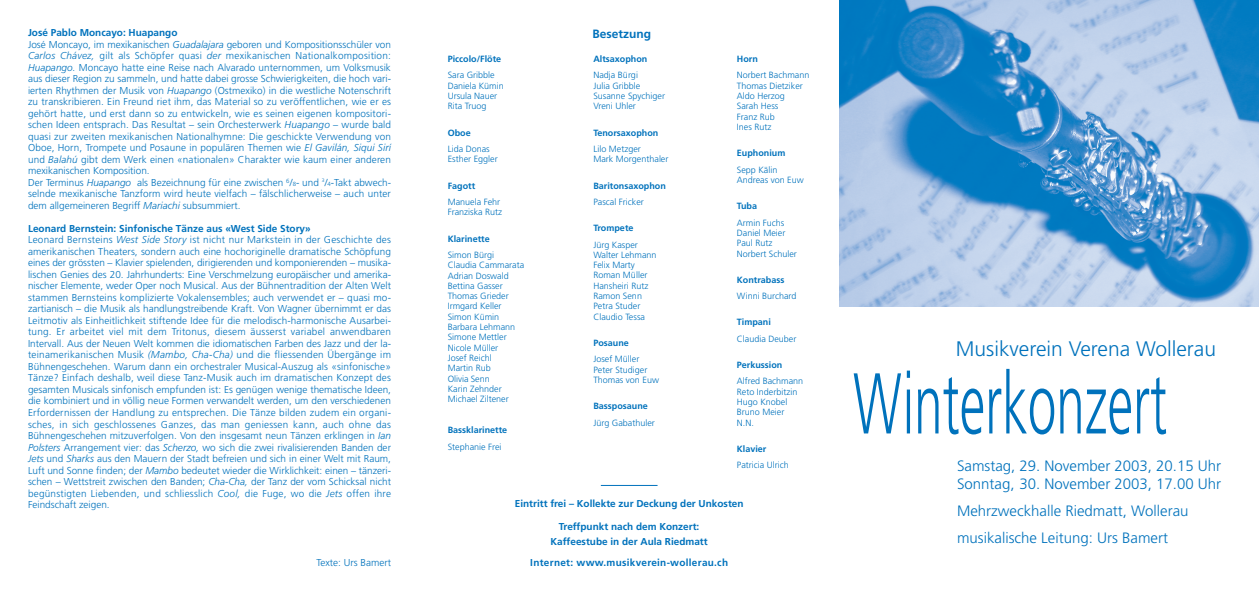
<style>
.page{position:relative;width:1259px;height:596px;background:#fff}
.page>*{position:absolute;margin:0;border:0;box-sizing:border-box;transform-origin:0 0}
.t1{font:300 86px "Frutiger";color:#0072bc;scale:.59 1}
.t2{font:300 21px "Frutiger";color:#0072bc}
.t3{font:300 15px/17.5px "Frutiger";color:#0072bc}
.t4{font:700 12px "Frutiger";color:#0072bc}
.t5{font:300 10px/11.5px "Frutiger";letter-spacing:.005em;color:#0072bc}
.t6{font:700 10px/15px "Frutiger";color:#0072bc;text-align:center}
.t7{font:700 10px "Frutiger";letter-spacing:.03em;color:#0072bc}
.t8{font:300 9px/10.3px "Frutiger";color:#0072bc}
.t9{font:700 9px "Frutiger";color:#0072bc}
.s1{font-weight:700}
.s2{font-style:italic}
.s3{font-size:6px}
</style>
<div class="page">
<img style="left:839px;top:0;width:419px;height:306px">
<hr style="left:601px;top:485px;width:56px;height:1px;background:#0072bc">
<p class="t5" style="left:28px;top:28px;width:364px"><span class="s1">José Pablo Moncayo: Huapango<br></span>José Moncayo, im mexikanischen <span class="s2">Guadalajara</span> geboren und Kompositionsschüler von <span class="s2">Carlos Chávez,</span> gilt als Schöpfer quasi <span class="s2">der</span> mexikanischen Nationalkomposition:<br><span class="s2">Huapango.</span> Moncayo hatte eine Reise nach Alvarado unternommen, um Volksmusik aus dieser Region zu sammeln, und hatte dabei grosse Schwierigkeiten, die hoch vari&shy;ierten Rhythmen der Musik von <span class="s2">Huapango</span> (Ostmexiko) in die westliche Notenschrift zu transkribieren. Ein Freund riet ihm, das Material so zu veröffentlichen, wie er es gehört hatte, und erst dann so zu entwickeln, wie es seinen eigenen kompositori&shy;schen Ideen entsprach. Das Resultat – sein Orchesterwerk <span class="s2">Huapango</span> – wurde bald quasi zur zweiten mexikanischen Nationalhymne: Die geschickte Verwendung von Oboe, Horn, Trompete und Posaune in populären Themen wie <span class="s2">El Gavilán, Siqui Sirí </span>und <span class="s2">Balahú</span> gibt dem Werk einen «nationalen» Charakter wie kaum einer anderen mexikanischen Komposition.<br>Der Terminus <span class="s2">Huapango</span> als Bezeichnung für eine zwischen <sup>6</sup>/<span class="s3">8</span>- und <sup>3</sup>/<span class="s3">4</span>-Takt abwech&shy;selnde mexikanische Tanzform wird heute vielfach – fälschlicherweise – auch unter dem allgemeineren Begriff <span class="s2">Mariachi</span> subsummiert.</p>
<p class="t5" style="left:28px;top:223px;width:364px"><span class="s1">Leonard Bernstein: Sinfonische Tänze aus «West Side Story»<br></span>Leonard Bernsteins <span class="s2">West Side Story</span> ist nicht nur Markstein in der Geschichte des amerikanischen Theaters, sondern auch eine hochoriginelle dramatische Schöpfung eines der grössten – Klavier spielenden, dirigierenden und komponierenden – musika&shy;lischen Genies des 20. Jahrhunderts: Eine Verschmelzung europäischer und amerika&shy;nischer Elemente, weder Oper noch Musical. Aus der Bühnentradition der Alten Welt stammen Bernsteins komplizierte Vokalensembles; auch verwendet er – quasi mo&shy;zartianisch – die Musik als handlungstreibende Kraft. Von Wagner übernimmt er das Leitmotiv als Einheitlichkeit stiftende Idee für die melodisch-harmonische Ausarbei&shy;tung. Er arbeitet viel mit dem Tritonus, diesem äusserst variabel anwendbaren Intervall. Aus der Neuen Welt kommen die idiomatischen Farben des Jazz und der la&shy;teinamerikanischen Musik <span class="s2">(Mambo, Cha-Cha)</span> und die fliessenden Übergänge im Bühnengeschehen. Warum dann ein orchestraler Musical-Auszug als «sinfonische» Tänze? Einfach deshalb, weil diese Tanz-Musik auch im dramatischen Konzept des gesamten Musicals sinfonisch empfunden ist: Es genügen wenige thematische Ideen, die kombiniert und in völlig neue Formen verwandelt werden, um den verschiedenen Erfordernissen der Handlung zu entsprechen. Die Tänze bilden zudem ein organi&shy;sches, in sich geschlossenes Ganzes, das man geniessen kann, auch ohne das Bühnengeschehen mitzuverfolgen. Von den insgesamt neun Tänzen erklingen in <span class="s2">Ian Polsters</span> Arrangement vier: das <span class="s2">Scherzo,</span> wo sich die zwei rivalisierenden Banden der <span class="s2">Jets</span> und <span class="s2">Sharks</span> aus den Mauern der Stadt befreien und sich in einer Welt mit Raum, Luft und Sonne finden; der <span class="s2">Mambo</span> bedeutet wieder die Wirklichkeit: einen – tänzeri&shy;schen – Wettstreit zwischen den Banden; <span class="s2">Cha-Cha,</span> der Tanz der vom Schicksal nicht begünstigten Liebenden, und schliesslich <span class="s2">Cool,</span> die Fuge, wo die <span class="s2">Jets</span> offen ihre Feindschaft zeigen.</p>
<p class="t5" style="left:316px;top:557px;width:76px">Texte: Urs Bamert</p>
<p class="t9" style="left:448px;top:55px;width:55px">Piccolo/Flöte</p>
<p class="t8" style="left:448px;top:71px;width:57px">Sara Gribble<br>Daniela Kümin<br>Ursula Nauer<br>Rita Truog</p>
<p class="t9" style="left:448px;top:129px;width:24px">Oboe</p>
<p class="t8" style="left:448px;top:144px;width:51px">Lida Donas<br>Esther Eggler</p>
<p class="t9" style="left:448px;top:182px;width:29px">Fagott</p>
<p class="t8" style="left:448px;top:197px;width:56px">Manuela Fehr<br>Franziska Rutz</p>
<p class="t9" style="left:448px;top:235px;width:44px">Klarinette</p>
<p class="t8" style="left:448px;top:250px;width:78px">Simon Bürgi<br>Claudia Cammarata<br>Adrian Doswald<br>Bettina Gasser<br>Thomas Grieder<br>Irmgard Keller<br>Simon Kümin<br>Barbara Lehmann<br>Simone Mettler<br>Nicole Müller<br>Josef Reichl<br>Martin Rub<br>Olivia Senn<br>Karin Zehnder<br>Michael Ziltener</p>
<p class="t9" style="left:448px;top:426px;width:61px">Bassklarinette</p>
<p class="t8" style="left:448px;top:441px;width:55px">Stephanie Frei</p>
<p class="t4" style="left:592px;top:28px;width:60px">Besetzung</p>
<p class="t9" style="left:593px;top:55px;width:55px">Altsaxophon</p>
<p class="t8" style="left:593px;top:71px;width:73px">Nadja Bürgi<br>Julia Gribble<br>Susanne Spychiger<br>Vreni Uhler</p>
<p class="t9" style="left:593px;top:129px;width:66px">Tenorsaxophon</p>
<p class="t8" style="left:593px;top:144px;width:76px">Lilo Metzger<br>Mark Morgenthaler</p>
<p class="t9" style="left:593px;top:182px;width:74px">Baritonsaxophon</p>
<p class="t8" style="left:593px;top:197px;width:52px">Pascal Fricker</p>
<p class="t9" style="left:593px;top:224px;width:42px">Trompete</p>
<p class="t8" style="left:593px;top:240px;width:65px">Jürg Kasper<br>Walter Lehmann<br>Felix Marty<br>Roman Müller<br>Hansheiri Rutz<br>Ramon Senn<br>Petra Studer<br>Claudio Tessa</p>
<p class="t9" style="left:593px;top:339px;width:37px">Posaune</p>
<p class="t8" style="left:593px;top:354px;width:67px">Josef Müller<br>Peter Studiger<br>Thomas von Euw</p>
<p class="t9" style="left:593px;top:402px;width:56px">Bassposaune</p>
<p class="t8" style="left:593px;top:418px;width:63px">Jürg Gabathuler</p>
<p class="t9" style="left:737px;top:55px;width:23px">Horn</p>
<p class="t8" style="left:737px;top:71px;width:74px">Norbert Bachmann<br>Thomas Dietziker<br>Aldo Herzog<br>Sarah Hess<br>Franz Rub<br>Ines Rutz</p>
<p class="t9" style="left:737px;top:149px;width:50px">Euphonium</p>
<p class="t8" style="left:737px;top:165px;width:68px">Sepp Kälin<br>Andreas von Euw</p>
<p class="t9" style="left:737px;top:202px;width:22px">Tuba</p>
<p class="t8" style="left:737px;top:218px;width:61px">Armin Fuchs<br>Daniel Meier<br>Paul Rutz<br>Norbert Schuler</p>
<p class="t9" style="left:737px;top:276px;width:49px">Kontrabass</p>
<p class="t8" style="left:737px;top:291px;width:61px">Winni Burchard</p>
<p class="t9" style="left:737px;top:318px;width:36px">Timpani</p>
<p class="t8" style="left:737px;top:334px;width:61px">Claudia Deuber</p>
<p class="t9" style="left:737px;top:361px;width:47px">Perkussion</p>
<p class="t8" style="left:737px;top:376px;width:68px">Alfred Bachmann<br>Reto Inderbitzin<br>Hugo Knobel<br>Bruno Meier<br>N.N.</p>
<p class="t9" style="left:737px;top:445px;width:31px">Klavier</p>
<p class="t8" style="left:737px;top:460px;width:53px">Patricia Ulrich</p>
<p class="t6" style="left:515px;top:496px;width:230px">Eintritt frei – Kollekte zur Deckung der Unkosten</p>
<p class="t6" style="left:550px;top:519px;width:159px">Treffpunkt nach dem Konzert:<br>Kaffeestube in der Aula Riedmatt</p>
<p class="t7" style="left:530px;top:558px;width:199px">Internet: www.musikverein-wollerau.ch</p>
<h2 class="t2" style="left:956px;top:340px;width:262px">Musikverein Verena Wollerau</h2>
<h1 class="t1" style="left:853px;top:368px;width:533px">Winterkonzert</h1>
<h3 class="t3" style="left:957px;top:458px;width:266px">Samstag, 29. November 2003, 20.15 Uhr<br>Sonntag, 30. November 2003, 17.00 Uhr</h3>
<h3 class="t3" style="left:957px;top:498px;width:233px;line-height:27px">Mehrzweckhalle Riedmatt, Wollerau musikalische Leitung: Urs Bamert</h3>
</div>
